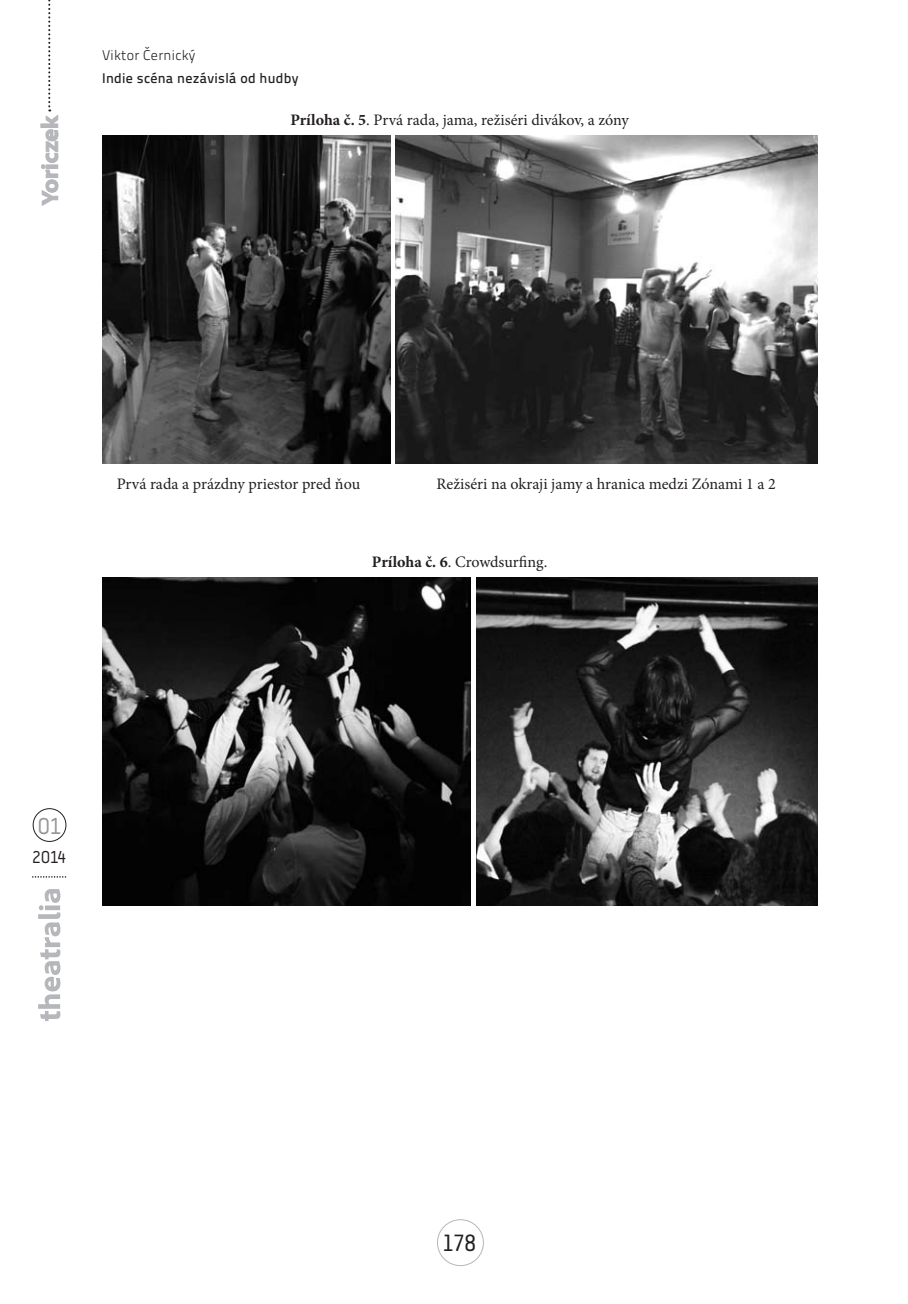
<style>
.page{position:relative;width:908px;height:1304px;background:#fff}
.page>*{position:absolute;margin:0;border:0;box-sizing:border-box;transform-origin:0 0}
.t1{font:24px "AF Klampenborg";color:#231f20}
.t2{font:24px "Typestar";color:#939598}
.t3{font:18px "Typestar";color:#231f20}
.t4{font:16px "Minion Pro";color:#231f20}
.t5{font:500 14px "Titillium Text 22 L";letter-spacing:.02em;color:#231f20}
.t6{font:300 14px "Titillium Text 22 L";letter-spacing:.02em;color:#231f20}
.s1{font-weight:700}
</style>
<div class="page">
<div style="left:33px;top:808px;width:33px;height:34px;border:1px solid #231f20;border-radius:50%"></div>
<svg style="left:32px;top:876px;width:34px;height:2px"></svg>
<div style="left:437px;top:1219px;width:46px;height:47px;border:1px solid #b6b7bb;border-radius:50%"></div>
<svg style="left:38px;top:889px;width:22px;height:132px"></svg>
<svg style="left:40px;top:0;width:18px;height:206px"></svg>
<img style="left:395px;top:136px;width:421px;height:327px">
<img style="left:102px;top:136px;width:288px;height:327px">
<img style="left:476px;top:578px;width:340px;height:327px">
<img style="left:102px;top:578px;width:368px;height:327px">
<p class="t6" style="left:102px;top:44px;width:95px">Viktor Černický</p>
<p class="t5" style="left:102px;top:68px;width:198px">Indie scéna nezávislá od hudby</p>
<p class="t4" style="left:290px;top:109px;width:340px"><span class="s1">Príloha č. 5</span>. Prvá rada, jama, režiséri divákov, a zóny</p>
<p class="t4" style="left:117px;top:473px;width:245px">Prvá rada a prázdny priestor pred ňou</p>
<p class="t4" style="left:436px;top:473px;width:341px">Režiséri na okraji jamy a hranica medzi Zónami 1 a 2</p>
<p class="t4" style="left:372px;top:551px;width:177px"><span class="s1">Príloha č. 6</span>. Crowdsurfing.</p>
<h1 class="t2" style="left:37px;top:812px;width:26px">01</h1>
<p class="t3" style="left:32px;top:846px;width:37px">2014</p>
<h1 class="t1" style="left:443px;top:1230px;width:35px">178</h1>
</div>
